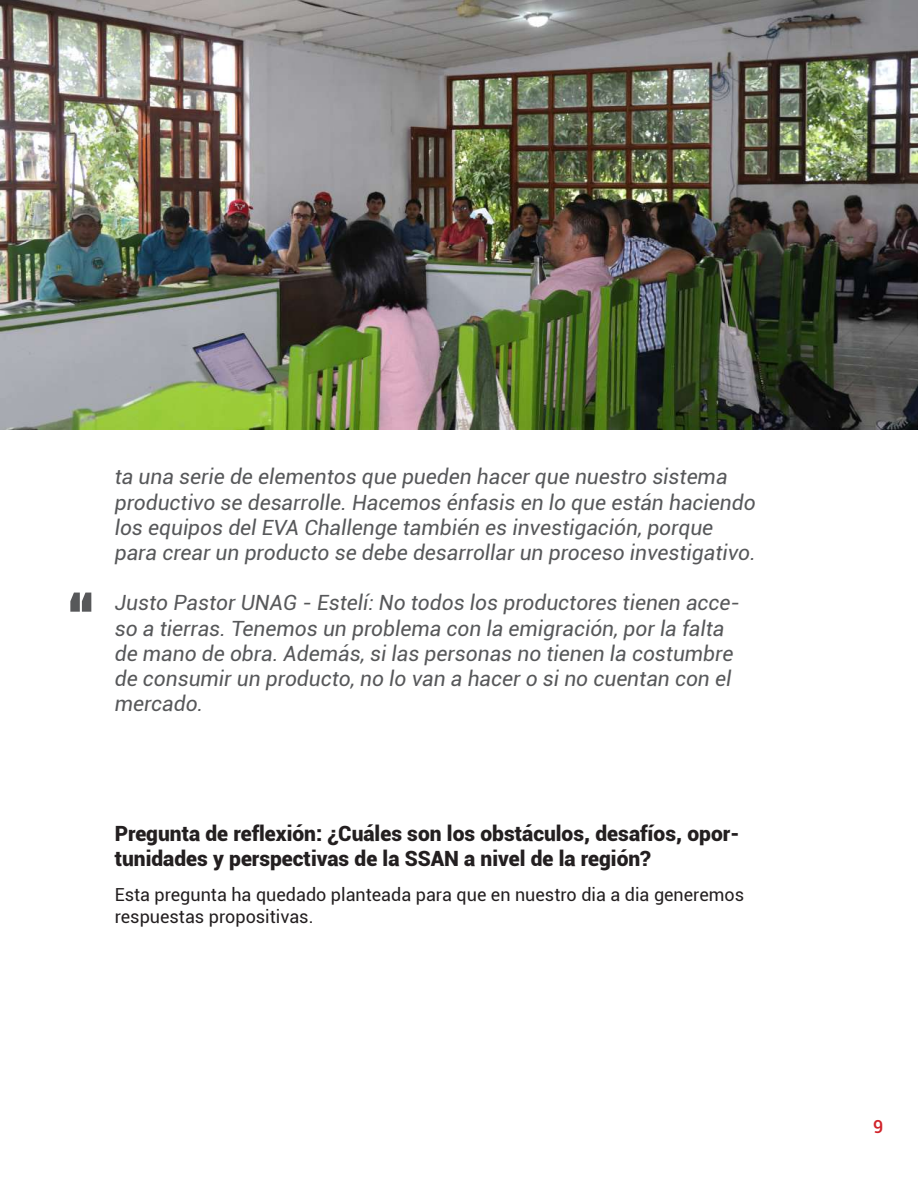
<style>
.page{position:relative;width:918px;height:1188px;background:#fff}
.page>*{position:absolute;margin:0;border:0;box-sizing:border-box;transform-origin:0 0}
.t1{font:900 72px "Roboto";color:#57585a}
.t2{font:italic 21px/25.2px "Roboto";color:#57585a}
.t3{font:900 21px/25.2px "Roboto";color:#231f20}
.t4{font:18px/21.6px "Roboto";color:#231f20}
.t5{font:500 18px "Roboto";color:#d1232a}
</style>
<div class="page">
<img style="left:0;top:0;width:918px;height:429px">
<h1 class="t1" style="left:66px;top:567px;width:34px">“</h1>
<p class="t2" style="left:115px;top:464px;width:642px">ta una serie de elementos que pueden hacer que nuestro sistema productivo se desarrolle. Hacemos énfasis en lo que están haciendo los equipos del EVA Challenge también es investigación, porque para crear un producto se debe desarrollar un proceso investigativo.</p>
<p class="t2" style="left:115px;top:590px;width:627px">Justo Pastor UNAG - Estelí: No todos los productores tienen acce&shy;so a tierras. Tenemos un problema con la emigración, por la falta de mano de obra. Además, si las personas no tienen la costumbre de consumir un producto, no lo van a hacer o si no cuentan con el mercado.</p>
<p class="t3" style="left:115px;top:820px;width:626px">Pregunta de reflexión: ¿Cuáles son los obstáculos, desafíos, opor&shy;tunidades y perspectivas de la SSAN a nivel de la región?</p>
<p class="t4" style="left:115px;top:883px;width:631px">Esta pregunta ha quedado planteada para que en nuestro dia a dia generemos respuestas propositivas.</p>
<p class="t5" style="left:873px;top:1114px;width:12px">9</p>
</div>
